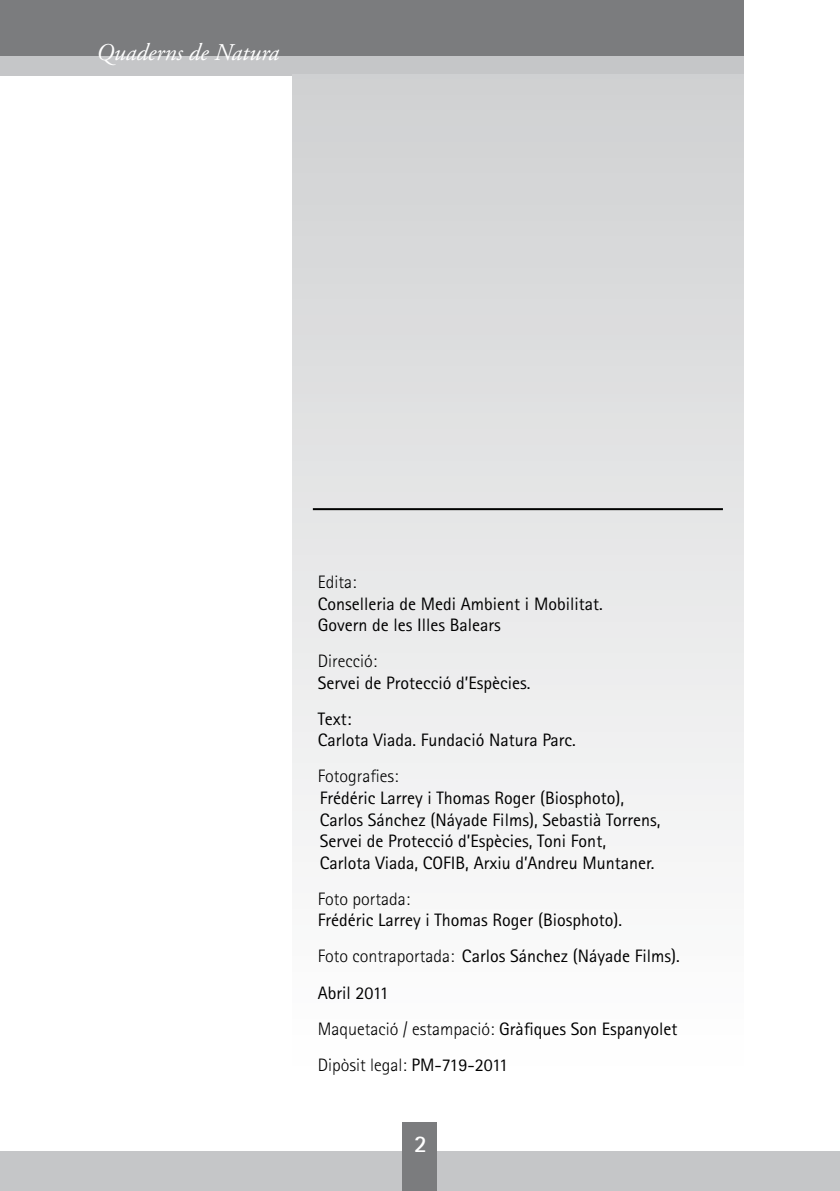
<style>
.page{position:relative;width:840px;height:1191px;background:#fff}
.page>*{position:absolute;margin:0;border:0;box-sizing:border-box;transform-origin:0 0}
.t1{font:italic 24px "Adobe Garamond";color:#fff}
.t2{font:700 24px "Rotis Sans Serif";color:#fff}
.t3{font:18px/36px "Rotis Sans Serif";color:#000}
.t4{font:300 18px "Rotis Sans Serif";color:#000}
.s1{font-weight:300}
</style>
<div class="page">
<div style="left:0;top:0;width:743px;height:56px;background:#7b7c7e"></div>
<div style="left:0;top:56px;width:743px;height:20px;background:#c5c6c8"></div>
<div style="left:0;top:1151px;width:839px;height:40px;background:#c5c6c8"></div>
<div style="left:403px;top:1123px;width:34px;height:68px;background:#7b7c7e"></div>
<div style="left:292px;top:75px;width:451px;height:1002px;background:linear-gradient(to bottom,#d0d1d2,#fff)"></div>
<hr style="left:313px;top:508px;width:409px;height:2px;background:#000">
<h1 class="t1" style="left:96px;top:40px;width:184px">Quaderns de Natura</h1>
<p class="t4" style="left:317px;top:571px;width:40px">Edita:</p>
<p class="t3" style="left:317px;top:592px;width:286px;line-height:21.6px">Conselleria de Medi Ambient i Mobilitat.<br>Govern de les Illes Balears</p>
<p class="t4" style="left:317px;top:651px;width:61px">Direcció:</p>
<p class="t3" style="left:317px;top:664px;width:214px">Servei de Protecció d’Espècies.<br>Text:</p>
<p class="t3" style="left:317px;top:722px;width:259px">Carlota Viada. Fundació Natura Parc.</p>
<p class="t4" style="left:317px;top:766px;width:82px">Fotografies:</p>
<p class="t3" style="left:319px;top:787px;width:342px;line-height:21.6px">Frédéric Larrey i Thomas Roger (Biosphoto), Carlos Sánchez (Náyade Films), Sebastià Torrens, Servei de Protecció d’Espècies, Toni Font, Carlota Viada, COFIB, Arxiu d’Andreu Muntaner.</p>
<p class="t4" style="left:317px;top:888px;width:94px">Foto portada:</p>
<p class="t3" style="left:317px;top:902px;width:363px">Frédéric Larrey i Thomas Roger (Biosphoto).<br><span class="s1">Foto contraportada:</span> Carlos Sánchez (Náyade Films).<br>Abril 2011<br><span class="s1">Maquetació / estampació:</span> Gràfiques Son Espanyolet <span class="s1">Dipòsit legal:</span> PM-719-2011</p>
<h1 class="t2" style="left:414px;top:1129px;width:14px">2</h1>
</div>
